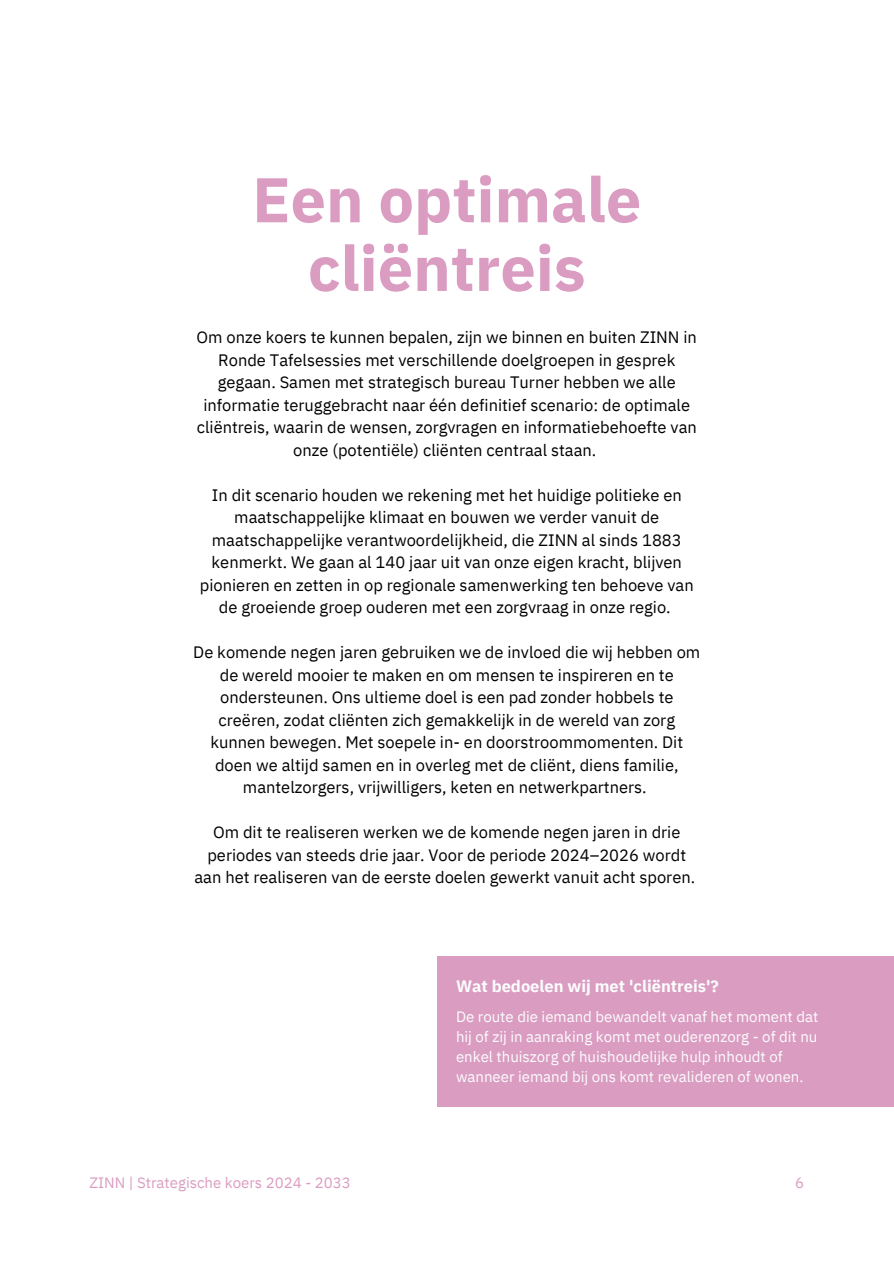
<style>
.page{position:relative;width:894px;height:1264px;background:#fff}
.page>*{position:absolute;margin:0;border:0;box-sizing:border-box;transform-origin:0 0}
.t1{font:700 63px/68.7px "IBM Plex Sans";color:#db9cc2;text-align:center}
.t2{font:16.5px/22.5px "IBM Plex Sans";color:#000;text-align:center}
.t3{font:700 16.5px "IBM Plex Sans";color:#fbfdfd}
.t4{font:15px/20.2px "IBM Plex Sans";color:#fbfdfd}
.t5{font:15px "IBM Plex Sans";color:#db9cc2}
</style>
<div class="page">
<div style="left:437px;top:955px;width:456px;height:151px;background:#db9cc2"></div>
<h1 class="t1" style="left:252px;top:164px;width:390px">Een optimale cliëntreis</h1>
<p class="t2" style="left:196px;top:325px;width:501px">Om onze koers te kunnen bepalen, zijn we binnen en buiten ZINN in Ronde Tafelsessies met verschillende doelgroepen in gesprek gegaan. Samen met strategisch bureau Turner hebben we alle informatie teruggebracht naar één definitief scenario: de optimale cliëntreis, waarin de wensen, zorgvragen en informatiebehoefte van onze (potentiële) cliënten centraal staan.</p>
<p class="t2" style="left:200px;top:483px;width:495px">In dit scenario houden we rekening met het huidige politieke en maatschappelijke klimaat en bouwen we verder vanuit de maatschappelijke verantwoordelijkheid, die ZINN al sinds 1883 kenmerkt. We gaan al 140 jaar uit van onze eigen kracht, blijven pionieren en zetten in op regionale samenwerking ten behoeve van de groeiende groep ouderen met een zorgvraag in onze regio.</p>
<p class="t2" style="left:193px;top:640px;width:508px">De komende negen jaren gebruiken we de invloed die wij hebben om de wereld mooier te maken en om mensen te inspireren en te ondersteunen. Ons ultieme doel is een pad zonder hobbels te creëren, zodat cliënten zich gemakkelijk in de wereld van zorg kunnen bewegen. Met soepele in- en doorstroommomenten. Dit doen we altijd samen en in overleg met de cliënt, diens familie, mantelzorgers, vrijwilligers, keten en netwerkpartners.</p>
<p class="t2" style="left:194px;top:820px;width:502px">Om dit te realiseren werken we de komende negen jaren in drie periodes van steeds drie jaar. Voor de periode 2024–2026 wordt aan het realiseren van de eerste doelen gewerkt vanuit acht sporen.</p>
<p class="t3" style="left:456px;top:974px;width:264px">Wat bedoelen wij met 'cliëntreis'?</p>
<h2 class="t4" style="left:456px;top:1005px;width:364px">De route die iemand bewandelt vanaf het moment dat hij of zij in aanraking komt met ouderenzorg - of dit nu enkel thuiszorg of huishoudelijke hulp inhoudt of wanneer iemand bij ons komt revalideren of wonen.</h2>
<p class="t5" style="left:89px;top:1172px;width:263px">ZINN | Strategische koers 2024 - 2033</p>
<p class="t5" style="left:795px;top:1172px;width:10px">6</p>
</div>
